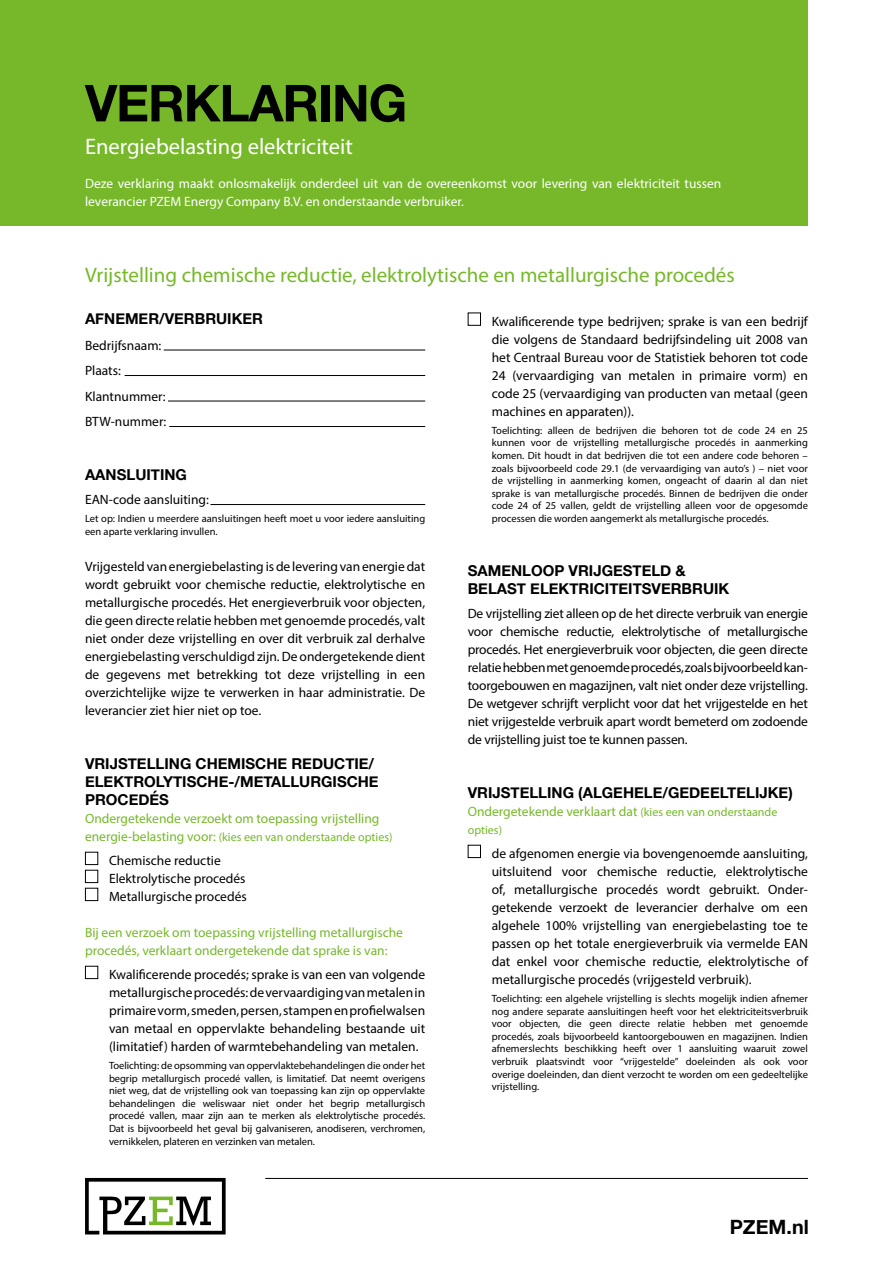
<style>
.page{position:relative;width:893px;height:1263px;background:#fff}
.page>*{position:absolute;margin:0;border:0;box-sizing:border-box;transform-origin:0 0}
.t1{font:700 51px "Helvetica Neue";letter-spacing:-.02em;color:#000}
.t2{font:22.5px "Myriad Pro";color:#fff}
.t3{font:21px "Myriad Pro";color:#76b82a}
.t4{font:700 19.65px "Helvetica Neue";letter-spacing:.005em;color:#000}
.t5{font:700 15px/18px "Helvetica Neue";color:#000}
.t6{font:13.5px/18px "Myriad Pro";color:#000;text-align:justify}
.t7{font:13.5px/18px "Myriad Pro";color:#76b82a}
.t8{font:13.5px/18px "Myriad Pro";color:#fff}
.t9{font:12px "Myriad Pro";color:#76b82a}
.t10{font:10.5px/12.6px "Myriad Pro";color:#000;text-align:justify}
.s1{font-size:13.5px}
.s2{font-size:12px}
</style>
<div class="page">
<div style="left:0;top:0;width:808px;height:226px;background:#76b82a"></div>
<hr style="left:164px;top:350px;width:261px;height:1px;background:#000">
<hr style="left:125px;top:375px;width:300px;height:1px;background:#000">
<hr style="left:168px;top:401px;width:257px;height:1px;background:#000">
<hr style="left:169px;top:426px;width:256px;height:1px;background:#000">
<hr style="left:210px;top:504px;width:215px;height:1px;background:#000">
<div style="left:85px;top:852px;width:13px;height:13px;border:1px solid #000"></div>
<div style="left:85px;top:870px;width:13px;height:13px;border:1px solid #000"></div>
<div style="left:85px;top:888px;width:13px;height:13px;border:1px solid #000"></div>
<div style="left:85px;top:966px;width:13px;height:13px;border:1px solid #000"></div>
<div style="left:468px;top:313px;width:13px;height:13px;border:1px solid #000"></div>
<div style="left:468px;top:845px;width:13px;height:13px;border:1px solid #000"></div>
<svg style="left:85px;top:1178px;width:141px;height:56px"></svg>
<hr style="left:265px;top:1178px;width:543px;height:1px;background:#000">
<h1 class="t1" style="left:85px;top:63px;width:324px">VERKLARING</h1>
<h2 class="t2" style="left:85px;top:133px;width:269px">Energiebelasting elektriciteit</h2>
<p class="t8" style="left:85px;top:174px;width:638px">Deze verklaring maakt onlosmakelijk onderdeel uit van de overeenkomst voor levering van elektriciteit tussen leverancier PZEM Energy Company B.V. en onderstaande verbruiker.</p>
<h3 class="t3" style="left:85px;top:262px;width:651px">Vrijstelling chemische reductie, elektrolytische en metallurgische procedés</h3>
<p class="t5" style="left:85px;top:310px;width:180px">AFNEMER/VERBRUIKER</p>
<p class="t6" style="left:85px;top:332px;width:83px;line-height:25.5px;text-align:left">Bedrijfsnaam:<br>Plaats:<br>Klantnummer:<br>BTW-nummer:</p>
<p class="t5" style="left:85px;top:466px;width:103px">AANSLUITING</p>
<p class="t6" style="left:85px;top:491px;width:125px">EAN-code aansluiting:</p>
<p class="t10" style="left:85px;top:512px;width:342px">Let op: Indien u meerdere aansluitingen heeft moet u voor iedere aansluiting een aparte verklaring invullen.</p>
<p class="t6" style="left:85px;top:557px;width:342px">Vrijgesteld van energiebelasting is de levering van energie dat wordt gebruikt voor chemische reductie, elektrolytische en metallurgische procedés. Het energieverbruik voor objecten, die geen directe relatie hebben met genoemde procedés, valt niet onder deze vrijstelling en over dit verbruik zal derhalve energiebelasting verschuldigd zijn. De ondergetekende dient de gegevens met betrekking tot deze vrijstelling in een overzichtelijke wijze te verwerken in haar administratie. De leverancier ziet hier niet op toe.</p>
<p class="t5" style="left:85px;top:755px;width:295px">VRIJSTELLING CHEMISCHE REDUCTIE/<br>ELEKTROLYTISCHE-/METALLURGISCHE<br>PROCEDÉS</p>
<p class="t7" style="left:85px;top:809px;width:296px">Ondergetekende verzoekt om toepassing vrijstelling</p>
<p class="t9" style="left:85px;top:829px;width:309px"><span class="s1">energie-belasting voor:</span> (kies een van onderstaande opties)</p>
<p class="t6" style="left:109px;top:851px;width:139px;text-align:left">Chemische reductie<br>Elektrolytische procedés<br>Metallurgische procedés</p>
<p class="t7" style="left:85px;top:923px;width:319px">Bij een verzoek om toepassing vrijstelling metallurgische procedés, verklaart ondergetekende dat sprake is van:</p>
<p class="t6" style="left:109px;top:965px;width:318px">Kwalificerende procedés; sprake is van een van volgende metallurgische procedés: de vervaardiging van metalen in primaire vorm, smeden, persen, stampen en profielwalsen van metaal en oppervlakte behandeling bestaande uit (limitatief) harden of warmtebehandeling van metalen.</p>
<p class="t10" style="left:109px;top:1059px;width:318px">Toelichting: de opsomming van oppervlaktebehandelingen die onder het begrip metallurgisch procedé vallen, is limitatief. Dat neemt overigens niet weg, dat de vrijstelling ook van toepassing kan zijn op oppervlakte behandelingen die weliswaar niet onder het begrip metallurgisch procedé vallen, maar zijn aan te merken als elektrolytische procedés.<br>Dat is bijvoorbeeld het geval bij galvaniseren, anodiseren, verchromen, vernikkelen, plateren en verzinken van metalen.</p>
<p class="t6" style="left:492px;top:312px;width:318px">Kwalificerende type bedrijven; sprake is van een bedrijf die volgens de Standaard bedrijfsindeling uit 2008 van het Centraal Bureau voor de Statistiek behoren tot code 24 (vervaardiging van metalen in primaire vorm) en code 25 (vervaardiging van producten van metaal (geen machines en apparaten)).</p>
<p class="t10" style="left:492px;top:424px;width:318px">Toelichting: alleen de bedrijven die behoren tot de code 24 en 25 kunnen voor de vrijstelling metallurgische procedés in aanmerking komen. Dit houdt in dat bedrijven die tot een andere code behoren – zoals bijvoorbeeld code 29.1 (de vervaardiging van auto’s ) – niet voor de vrijstelling in aanmerking komen, ongeacht of daarin al dan niet sprake is van metallurgische procedés. Binnen de bedrijven die onder code 24 of 25 vallen, geldt de vrijstelling alleen voor de opgesomde processen die worden aangemerkt als metallurgische procedés.</p>
<p class="t5" style="left:468px;top:562px;width:263px">SAMENLOOP VRIJGESTELD &amp;<br>BELAST ELEKTRICITEITSVERBRUIK</p>
<p class="t6" style="left:468px;top:604px;width:342px">De vrijstelling ziet alleen op de het directe verbruik van energie voor chemische reductie, elektrolytische of metallurgische procedés. Het energieverbruik voor objecten, die geen directe relatie hebben met genoemde procedés, zoals bijvoorbeeld kan&shy;toorgebouwen en magazijnen, valt niet onder deze vrijstelling.<br>De wetgever schrijft verplicht voor dat het vrijgestelde en het niet vrijgestelde verbruik apart wordt bemeterd om zodoende de vrijstelling juist toe te kunnen passen.</p>
<p class="t5" style="left:468px;top:784px;width:326px">VRIJSTELLING (ALGEHELE/GEDEELTELIJKE)</p>
<p class="t7" style="left:468px;top:802px;width:311px">Ondergetekende verklaart dat <span class="s2">(kies een van onderstaande</span></p>
<p class="t9" style="left:468px;top:822px;width:36px">opties)</p>
<p class="t6" style="left:492px;top:844px;width:318px">de afgenomen energie via bovengenoemde aansluiting, uitsluitend voor chemische reductie, elektrolytische of, metallurgische procedés wordt gebruikt. Onder&shy;getekende verzoekt de leverancier derhalve om een algehele 100% vrijstelling van energiebelasting toe te passen op het totale energieverbruik via vermelde EAN dat enkel voor chemische reductie, elektrolytische of metallurgische procedés (vrijgesteld verbruik).</p>
<p class="t10" style="left:492px;top:992px;width:318px">Toelichting: een algehele vrijstelling is slechts mogelijk indien afnemer nog andere separate aansluitingen heeft voor het elektriciteitsverbruik voor objecten, die geen directe relatie hebben met genoemde procedés, zoals bijvoorbeeld kantoorgebouwen en magazijnen. Indien afnemerslechts beschikking heeft over 1 aansluiting waaruit zowel verbruik plaatsvindt voor “vrijgestelde” doeleinden als ook voor overige doeleinden, dan dient verzocht te worden om een gedeeltelijke vrijstelling.</p>
<h3 class="t4" style="left:730px;top:1212px;width:81px">PZEM.nl</h3>
</div>
